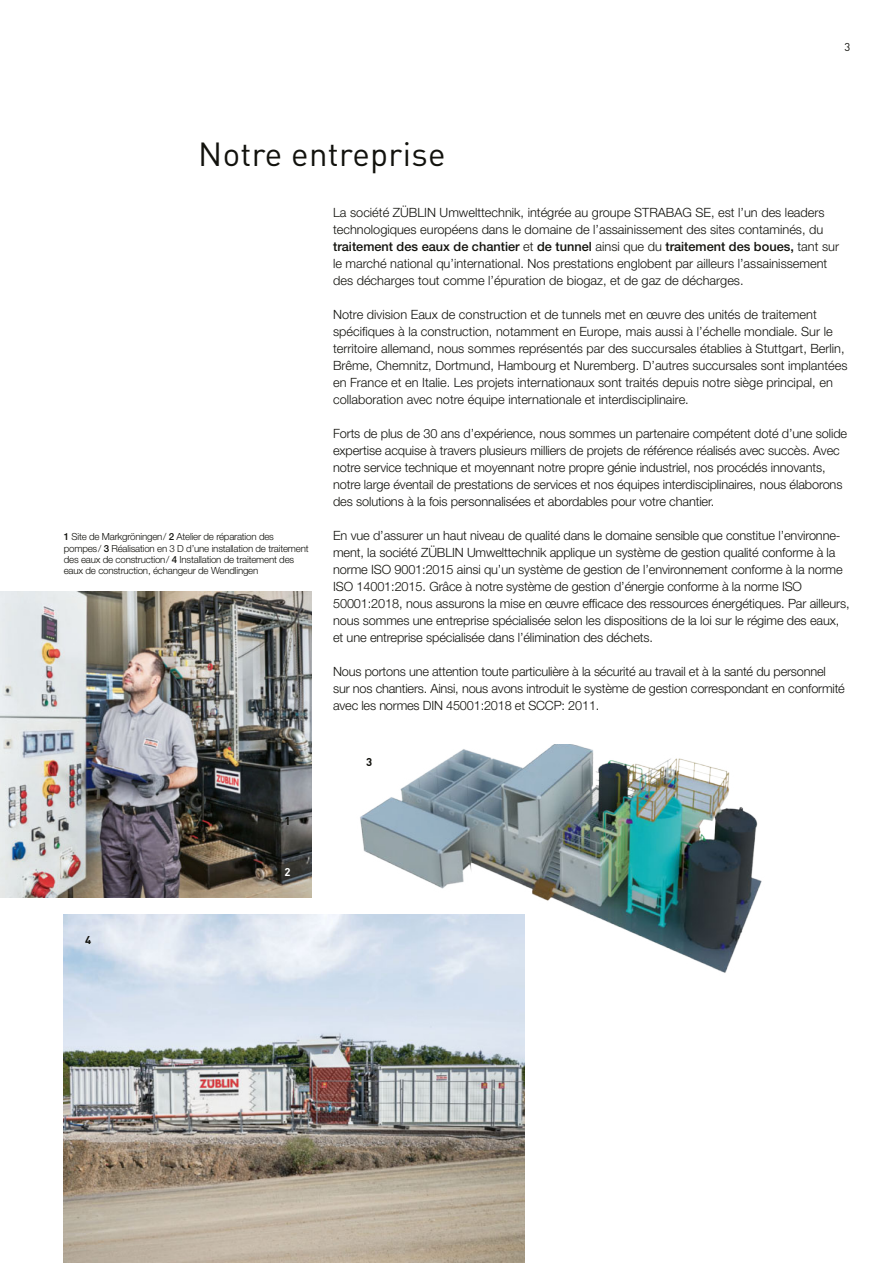
<style>
.page{position:relative;width:893px;height:1263px;background:#fff}
.page>*{position:absolute;margin:0;border:0;box-sizing:border-box;transform-origin:0 0}
.t1{font:33px "DIN Pro";letter-spacing:.01em;color:#12120d}
.t2{font:300 12.75px/17px "Helvetica Neue LT Pro";letter-spacing:-.01em;color:#12120d}
.t3{font:700 11.25px "DIN Pro";color:#12120d}
.t4{font:11.25px "DIN Pro";color:#12120d}
.t5{font:11.25px "DIN Pro Bold 2";color:#12120d}
.t6{font:700 11.25px "DIN Pro";color:#fff}
.t7{font:300 9.75px/11.2px "Helvetica Neue LT Pro";letter-spacing:-.02em;color:#12120d}
.s1{font-weight:500}
</style>
<div class="page">
<img style="left:64px;top:914px;width:460px;height:349px">
<img style="left:1px;top:591px;width:311px;height:306px">
<img style="left:0;top:591px;width:1px;height:307px">
<img style="left:333px;top:744px;width:429px;height:272px">
<h1 class="t1" style="left:198px;top:131px;width:249px">Notre entreprise</h1>
<p class="t4" style="left:845px;top:39px;width:7px">3</p>
<p class="t7" style="left:64px;top:531px;width:246px"><span class="s1">1</span> Site de Markgröningen/ <span class="s1">2</span> Atelier de réparation des pompes/ <span class="s1">3</span> Réalisation en 3 D d’une installation de traitement des eaux de construction/ <span class="s1">4</span> Installation de traitement des eaux de construction, échangeur de Wendlingen</p>
<p class="t5" style="left:284px;top:813px;width:8px">1</p>
<p class="t3" style="left:85px;top:932px;width:8px">4</p>
<p class="t6" style="left:284px;top:864px;width:8px">2</p>
<p class="t2" style="left:333px;top:204px;width:507px">La société ZÜBLIN Umwelttechnik, intégrée au groupe STRABAG SE, est l’un des leaders technologiques européens dans le domaine de l’assainissement des sites contaminés, du <span class="s1">traitement des eaux de chantier</span> et <span class="s1">de tunnel</span> ainsi que du <span class="s1">traitement des boues,</span> tant sur le marché national qu’international. Nos prestations englobent par ailleurs l’assainissement des décharges tout comme l’épuration de biogaz, et de gaz de décharges.</p>
<p class="t2" style="left:333px;top:306px;width:516px">Notre division Eaux de construction et de tunnels met en œuvre des unités de traitement spécifiques à la construction, notamment en Europe, mais aussi à l’échelle mondiale. Sur le territoire allemand, nous sommes représentés par des succursales établies à Stuttgart, Berlin, Brême, Chemnitz, Dortmund, Hambourg et Nuremberg. D’autres succursales sont implantées en France et en Italie. Les projets internationaux sont traités depuis notre siège principal, en collaboration avec notre équipe internationale et interdisciplinaire.</p>
<p class="t2" style="left:333px;top:425px;width:515px">Forts de plus de 30 ans d’expérience, nous sommes un partenaire compétent doté d’une solide expertise acquise à travers plusieurs milliers de projets de référence réalisés avec succès. Avec notre service technique et moyennant notre propre génie industriel, nos procédés innovants, notre large éventail de prestations de services et nos équipes interdisciplinaires, nous élaborons des solutions à la fois personnalisées et abordables pour votre chantier.</p>
<p class="t2" style="left:333px;top:527px;width:518px">En vue d’assurer un haut niveau de qualité dans le domaine sensible que constitue l’environne&shy;ment, la société ZÜBLIN Umwelttechnik applique un système de gestion qualité conforme à la norme ISO 9001:2015 ainsi qu’un système de gestion de l’environnement conforme à la norme ISO 14001:2015. Grâce à notre système de gestion d’énergie conforme à la norme ISO 50001:2018, nous assurons la mise en œuvre efficace des ressources énergétiques. Par ailleurs, nous sommes une entreprise spécialisée selon les dispositions de la loi sur le régime des eaux, et une entreprise spécialisée dans l’élimination des déchets.</p>
<p class="t2" style="left:333px;top:663px;width:513px">Nous portons une attention toute particulière à la sécurité au travail et à la santé du personnel sur nos chantiers. Ainsi, nous avons introduit le système de gestion correspondant en conformité avec les normes DIN 45001:2018 et SCCP: 2011.</p>
<p class="t3" style="left:366px;top:754px;width:8px">3</p>
</div>
